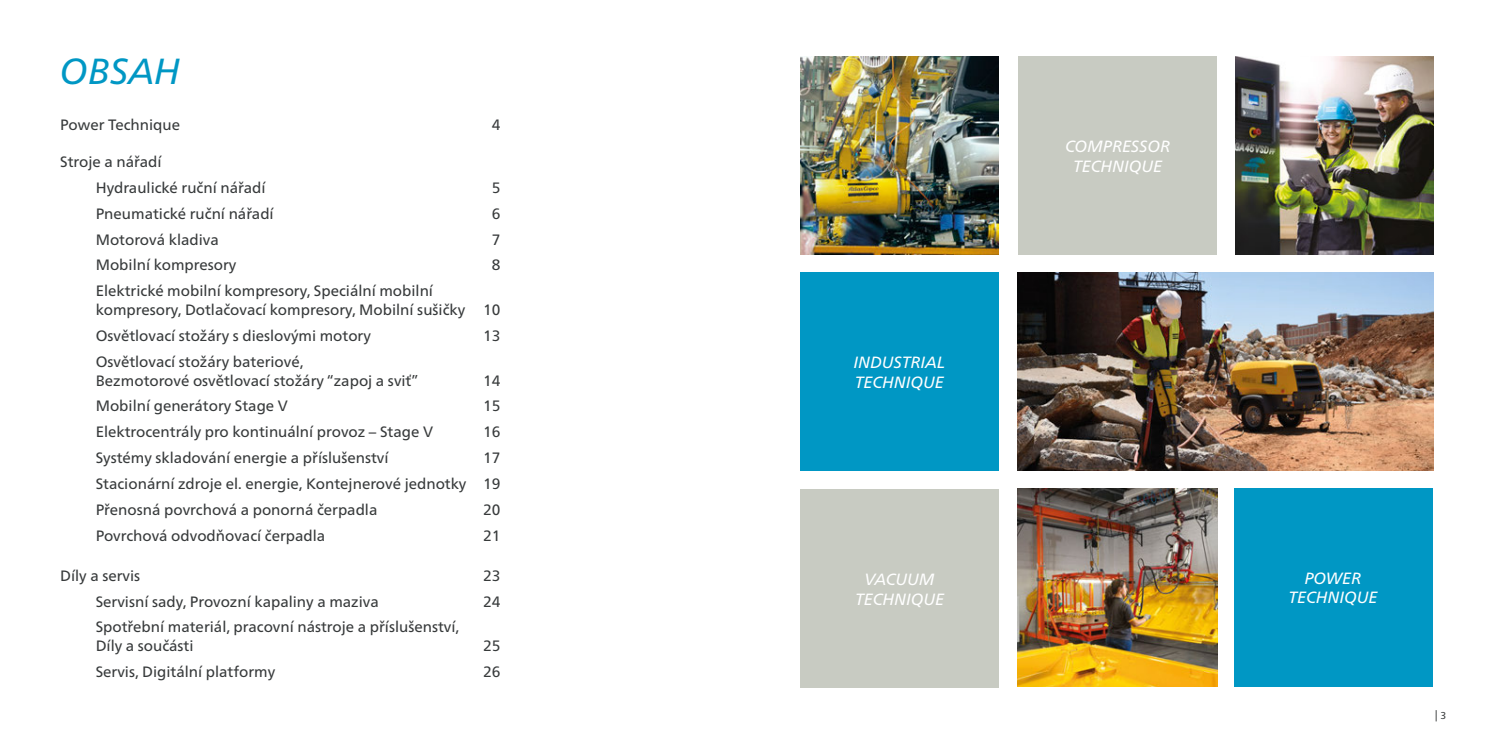
<style>
.page{position:relative;width:1489px;height:745px;background:#fff}
.page>*{position:absolute;margin:0;border:0;box-sizing:border-box;transform-origin:0 0}
.t1{font:italic 36.25px "Neue Frutiger World";color:#0097c4}
.t2{font:italic 16.25px/19.5px "Neue Frutiger World";color:#fff;text-align:center}
.t3{font:15px/25.9px "Neue Frutiger World";color:#373a3b}
.t4{font:11.25px "Neue Frutiger World";color:#373a3b}
.s1{font-size:10px}
</style>
<div class="page">
<img style="left:1017px;top:272px;width:416px;height:198px">
<img style="left:1017px;top:488px;width:199px;height:198px">
<img style="left:800px;top:56px;width:198px;height:199px">
<img style="left:1235px;top:56px;width:198px;height:199px">
<div style="left:1018px;top:56px;width:198px;height:199px;background:#c8cbc2"></div>
<div style="left:800px;top:489px;width:199px;height:198px;background:#c8cbc2"></div>
<div style="left:1233px;top:487px;width:199px;height:199px;background:#0097c4"></div>
<div style="left:800px;top:272px;width:198px;height:198px;background:#0097c4"></div>
<h1 class="t1" style="left:60px;top:43px;width:122px">OBSAH</h1>
<p class="t3" style="left:60px;top:112px;width:121px">Power Technique</p>
<p class="t3" style="left:492px;top:112px;width:10px">4</p>
<p class="t3" style="left:96px;top:149px;width:171px;text-indent:-35px">Stroje a nářadí<br>Hydraulické ruční nářadí</p>
<p class="t3" style="left:492px;top:175px;width:10px">5</p>
<p class="t3" style="left:96px;top:201px;width:179px">Pneumatické ruční nářadí</p>
<p class="t3" style="left:492px;top:201px;width:10px">6</p>
<p class="t3" style="left:96px;top:226px;width:124px">Motorová kladiva</p>
<p class="t3" style="left:492px;top:226px;width:10px">7</p>
<p class="t3" style="left:96px;top:252px;width:142px">Mobilní kompresory</p>
<p class="t3" style="left:492px;top:252px;width:10px">8</p>
<p class="t3" style="left:96px;top:282px;width:406px;line-height:18.8px">Elektrické mobilní kompresory, Speciální mobilní kompresory, Dotlačovací kompresory, Mobilní sušičky 10</p>
<p class="t3" style="left:96px;top:323px;width:277px">Osvětlovací stožáry s dieslovými motory</p>
<p class="t3" style="left:483px;top:323px;width:19px">13</p>
<p class="t3" style="left:96px;top:352px;width:324px;line-height:18.8px">Osvětlovací stožáry bateriové,<br>Bezmotorové osvětlovací stožáry “zapoj a sviť”</p>
<p class="t3" style="left:483px;top:367px;width:19px">14</p>
<p class="t3" style="left:96px;top:393px;width:194px">Mobilní generátory Stage V</p>
<p class="t3" style="left:483px;top:393px;width:19px">15</p>
<p class="t3" style="left:96px;top:419px;width:339px">Elektrocentrály pro kontinuální provoz – Stage V</p>
<p class="t3" style="left:483px;top:419px;width:19px">16</p>
<p class="t3" style="left:96px;top:445px;width:294px">Systémy skladování energie a příslušenství</p>
<p class="t3" style="left:96px;top:445px;width:406px;text-align:justify;text-indent:387px">17<br>Stacionární zdroje el. energie, Kontejnerové jednotky 19<br>Přenosná povrchová a ponorná čerpadla</p>
<p class="t3" style="left:483px;top:496px;width:19px">20</p>
<p class="t3" style="left:96px;top:522px;width:231px">Povrchová odvodňovací čerpadla</p>
<p class="t3" style="left:483px;top:522px;width:19px">21</p>
<p class="t3" style="left:60px;top:562px;width:81px">Díly a servis</p>
<p class="t3" style="left:483px;top:562px;width:19px">23</p>
<p class="t3" style="left:96px;top:588px;width:284px">Servisní sady, Provozní kapaliny a maziva</p>
<p class="t3" style="left:483px;top:588px;width:19px">24</p>
<p class="t3" style="left:96px;top:617px;width:365px;line-height:18.8px">Spotřební materiál, pracovní nástroje a příslušenství,<br>Díly a součásti</p>
<p class="t3" style="left:483px;top:633px;width:19px">25</p>
<p class="t3" style="left:96px;top:658px;width:181px">Servis, Digitální platformy</p>
<p class="t3" style="left:483px;top:658px;width:19px">26</p>
<p class="t2" style="left:854px;top:352px;width:93px;text-align:left">INDUSTRIAL<br>TECHNIQUE</p>
<p class="t2" style="left:855px;top:569px;width:90px">VACUUM<br>TECHNIQUE</p>
<p class="t2" style="left:1065px;top:136px;width:107px">COMPRESSOR<br>TECHNIQUE</p>
<p class="t2" style="left:1288px;top:567px;width:90px">POWER<br>TECHNIQUE</p>
<p class="t4" style="left:1434px;top:705px;width:13px">| <span class="s1">3</span></p>
</div>
